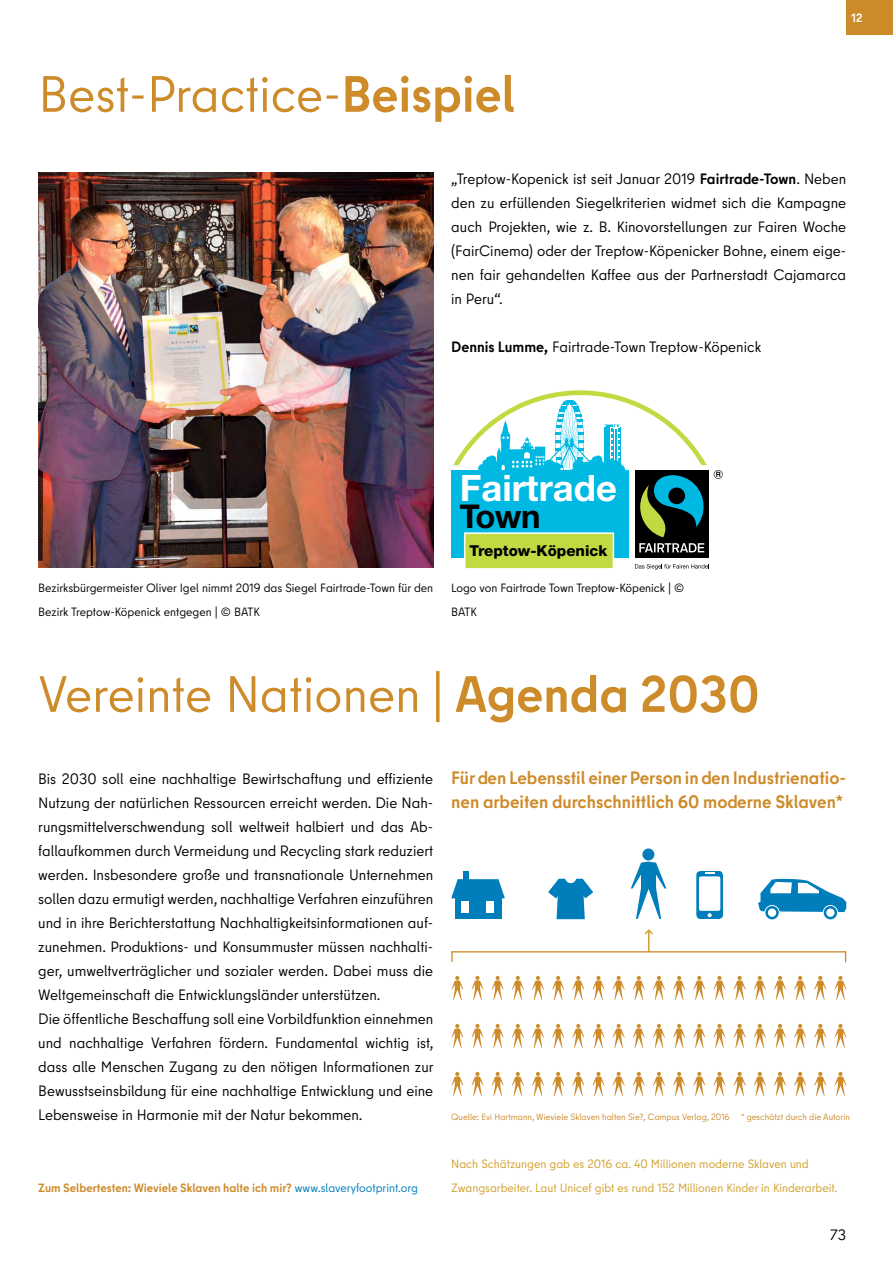
<style>
.page{position:relative;width:893px;height:1263px;background:#fff}
.page>*{position:absolute;margin:0;border:0;box-sizing:border-box;transform-origin:0 0}
.t1{font:51px "Berlin Type";color:#cd8b2a}
.t2{font:700 36.45px "Helvetica Neue";color:#fff}
.t3{font:700 32.85px "Helvetica Neue";color:#000}
.t4{font:700 18px/24px "Berlin Type";color:#cd8b2a}
.t5{font:15px/24px "Berlin Type";color:#000;text-align:justify}
.t6{font:800 15px "Helvetica Neue";color:#000}
.t7{font:12px/24px "Berlin Type";color:#000}
.t8{font:12px/24px "Berlin Type";color:#d19f2a}
.t9{font:700 12px "Berlin Type";color:#cd8b2a}
.t10{font:700 12px "Berlin Type";color:#fff}
.t11{font:9px "Berlin Type";color:#cd8b2a}
.s1{font-weight:700}
.s2{font-weight:400;color:#007dbb}
</style>
<div class="page">
<div style="left:846px;top:0;width:47px;height:35px;background:#cd8b2a"></div>
<svg style="left:451px;top:976px;width:12px;height:24px"></svg>
<svg style="left:471px;top:976px;width:13px;height:24px"></svg>
<svg style="left:492px;top:976px;width:12px;height:24px"></svg>
<svg style="left:512px;top:976px;width:12px;height:24px"></svg>
<svg style="left:532px;top:976px;width:12px;height:24px"></svg>
<svg style="left:552px;top:976px;width:12px;height:24px"></svg>
<svg style="left:572px;top:976px;width:12px;height:24px"></svg>
<svg style="left:592px;top:976px;width:13px;height:24px"></svg>
<svg style="left:613px;top:976px;width:12px;height:24px"></svg>
<svg style="left:633px;top:976px;width:12px;height:24px"></svg>
<svg style="left:653px;top:976px;width:12px;height:24px"></svg>
<svg style="left:673px;top:976px;width:12px;height:24px"></svg>
<svg style="left:693px;top:976px;width:12px;height:24px"></svg>
<svg style="left:713px;top:976px;width:13px;height:24px"></svg>
<svg style="left:734px;top:976px;width:12px;height:24px"></svg>
<svg style="left:754px;top:976px;width:12px;height:24px"></svg>
<svg style="left:774px;top:976px;width:12px;height:24px"></svg>
<svg style="left:794px;top:976px;width:12px;height:24px"></svg>
<svg style="left:814px;top:976px;width:12px;height:24px"></svg>
<svg style="left:834px;top:976px;width:12px;height:24px"></svg>
<svg style="left:451px;top:1024px;width:12px;height:24px"></svg>
<svg style="left:471px;top:1024px;width:13px;height:24px"></svg>
<svg style="left:492px;top:1024px;width:12px;height:24px"></svg>
<svg style="left:512px;top:1024px;width:12px;height:24px"></svg>
<svg style="left:532px;top:1024px;width:12px;height:24px"></svg>
<svg style="left:552px;top:1024px;width:12px;height:24px"></svg>
<svg style="left:572px;top:1024px;width:12px;height:24px"></svg>
<svg style="left:592px;top:1024px;width:13px;height:24px"></svg>
<svg style="left:613px;top:1024px;width:12px;height:24px"></svg>
<svg style="left:633px;top:1024px;width:12px;height:24px"></svg>
<svg style="left:653px;top:1024px;width:12px;height:24px"></svg>
<svg style="left:673px;top:1024px;width:12px;height:24px"></svg>
<svg style="left:693px;top:1024px;width:12px;height:24px"></svg>
<svg style="left:713px;top:1024px;width:13px;height:24px"></svg>
<svg style="left:734px;top:1024px;width:12px;height:24px"></svg>
<svg style="left:754px;top:1024px;width:12px;height:24px"></svg>
<svg style="left:774px;top:1024px;width:12px;height:24px"></svg>
<svg style="left:794px;top:1024px;width:12px;height:24px"></svg>
<svg style="left:814px;top:1024px;width:12px;height:24px"></svg>
<svg style="left:834px;top:1024px;width:12px;height:24px"></svg>
<svg style="left:451px;top:1072px;width:12px;height:24px"></svg>
<svg style="left:471px;top:1072px;width:13px;height:24px"></svg>
<svg style="left:492px;top:1072px;width:12px;height:24px"></svg>
<svg style="left:512px;top:1072px;width:12px;height:24px"></svg>
<svg style="left:532px;top:1072px;width:12px;height:24px"></svg>
<svg style="left:552px;top:1072px;width:12px;height:24px"></svg>
<svg style="left:572px;top:1072px;width:12px;height:24px"></svg>
<svg style="left:592px;top:1072px;width:13px;height:24px"></svg>
<svg style="left:613px;top:1072px;width:12px;height:24px"></svg>
<svg style="left:633px;top:1072px;width:12px;height:24px"></svg>
<svg style="left:653px;top:1072px;width:12px;height:24px"></svg>
<svg style="left:673px;top:1072px;width:12px;height:24px"></svg>
<svg style="left:693px;top:1072px;width:12px;height:24px"></svg>
<svg style="left:713px;top:1072px;width:13px;height:24px"></svg>
<svg style="left:734px;top:1072px;width:12px;height:24px"></svg>
<svg style="left:754px;top:1072px;width:12px;height:24px"></svg>
<svg style="left:774px;top:1072px;width:12px;height:24px"></svg>
<svg style="left:794px;top:1072px;width:12px;height:24px"></svg>
<svg style="left:814px;top:1072px;width:12px;height:24px"></svg>
<svg style="left:834px;top:1072px;width:12px;height:24px"></svg>
<svg style="left:645px;top:929px;width:8px;height:22px"></svg>
<hr style="left:451px;top:951px;width:395px;height:1px;background:#cd8b2a">
<svg style="left:451px;top:951px;width:2px;height:11px"></svg>
<svg style="left:696px;top:871px;width:27px;height:48px"></svg>
<div style="left:699px;top:876px;width:21px;height:35px;background:#fff;border-radius:2px"></div>
<svg style="left:708px;top:913px;width:4px;height:4px"></svg>
<svg style="left:705px;top:872px;width:10px;height:2px"></svg>
<svg style="left:823px;top:905px;width:15px;height:15px"></svg>
<svg style="left:765px;top:906px;width:14px;height:13px"></svg>
<svg style="left:824px;top:906px;width:13px;height:13px"></svg>
<div style="left:768px;top:908px;width:8px;height:9px;background:#fff;border-radius:50%"></div>
<div style="left:826px;top:908px;width:9px;height:9px;background:#fff;border-radius:50%"></div>
<svg style="left:758px;top:878px;width:88px;height:34px"></svg>
<div style="left:642px;top:848px;width:12px;height:12px;background:#007dbb;border-radius:50%"></div>
<svg style="left:631px;top:861px;width:35px;height:58px"></svg>
<div style="left:455px;top:891px;width:46px;height:28px;background:#007dbb"></div>
<div style="left:461px;top:901px;width:8px;height:11px;background:#fff"></div>
<div style="left:486px;top:901px;width:7px;height:11px;background:#fff"></div>
<svg style="left:451px;top:879px;width:54px;height:19px"></svg>
<div style="left:463px;top:871px;width:6px;height:10px;background:#007dbb"></div>
<svg style="left:548px;top:879px;width:45px;height:40px"></svg>
<svg style="left:451px;top:390px;width:272px;height:180px"></svg>
<img style="left:38px;top:173px;width:396px;height:395px">
<h1 class="t1" style="left:38px;top:62px;width:479px">Best-Practice-<span class="s1">Beispiel</span></h1>
<p class="t10" style="left:852px;top:10px;width:13px">12</p>
<p class="t5" style="left:451px;top:167px;width:396px">„Treptow-Kopenick ist seit Januar 2019 <span class="s1">Fairtrade-Town</span>. Neben den zu erfüllenden Siegelkriterien widmet sich die Kampagne auch Projekten, wie z. B. Kinovorstellungen zur Fairen Woche (FairCinema) oder der Treptow-Köpenicker Bohne, einem eige&shy;nen fair gehandelten Kaffee aus der Partnerstadt Cajamarca in Peru“.</p>
<p class="t5" style="left:451px;top:335px;width:311px"><span class="s1">Dennis Lumme,</span> Fairtrade-Town Treptow-Köpenick</p>
<h2 class="t2" style="left:460px;top:465px;width:159px">Fairtrade</h2>
<h3 class="t3" style="left:460px;top:496px;width:82px">Town</h3>
<p class="t6" style="left:470px;top:541px;width:139px">Treptow-Köpenick</p>
<p class="t7" style="left:38px;top:576px;width:396px">Bezirksbürgermeister Oliver Igel nimmt 2019 das Siegel Fairtrade-Town für den<br>Bezirk Treptow-Köpenick entgegen | © BATK</p>
<p class="t7" style="left:451px;top:576px;width:234px">Logo von Fairtrade Town Treptow-Köpenick | ©<br>BATK</p>
<h1 class="t1" style="left:38px;top:662px;width:723px">Vereinte Nationen | <span class="s1">Agenda 2030</span></h1>
<p class="t5" style="left:38px;top:767px;width:397px;text-align:left">Bis 2030 soll eine nachhaltige Bewirtschaftung und effiziente Nutzung der natürlichen Ressourcen erreicht werden. Die Nah&shy;rungsmittelverschwendung soll weltweit halbiert und das Ab&shy;fallaufkommen durch Vermeidung und Recycling stark reduziert werden. Insbesondere große und transnationale Unternehmen sollen dazu ermutigt werden, nachhaltige Verfahren einzuführen und in ihre Berichterstattung Nachhaltigkeitsinformationen auf&shy;zunehmen. Produktions- und Konsummuster müssen nachhalti&shy;ger, umweltverträglicher und sozialer werden. Dabei muss die Weltgemeinschaft die Entwicklungsländer unterstützen.<br>Die öffentliche Beschaffung soll eine Vorbildfunktion einnehmen und nachhaltige Verfahren fördern. Fundamental wichtig ist, dass alle Menschen Zugang zu den nötigen Informationen zur Bewusstseinsbildung für eine nachhaltige Entwicklung und eine Lebensweise in Harmonie mit der Natur bekommen.</p>
<p class="t9" style="left:38px;top:1180px;width:381px">Zum Selbertesten: Wieviele Sklaven halte ich mir? <span class="s2">www.slaveryfootprint.org</span></p>
<p class="t4" style="left:451px;top:766px;width:396px">Für den Lebensstil einer Person in den Industrienatio&shy;nen arbeiten durchschnittlich 60 moderne Sklaven*</p>
<p class="t11" style="left:451px;top:1111px;width:280px">Quelle: Evi Hartmann, Wieviele Sklaven halten Sie?, Campus Verlag, 2016</p>
<p class="t11" style="left:741px;top:1111px;width:110px">* geschätzt durch die Autorin</p>
<p class="t8" style="left:451px;top:1152px;width:388px">Nach Schätzungen gab es 2016 ca. 40 Millionen moderne Sklaven und<br>Zwangsarbeiter. Laut Unicef gibt es rund 152 Millionen Kinder in Kinderarbeit.</p>
<p class="t5" style="left:830px;top:1223px;width:17px">73</p>
</div>
